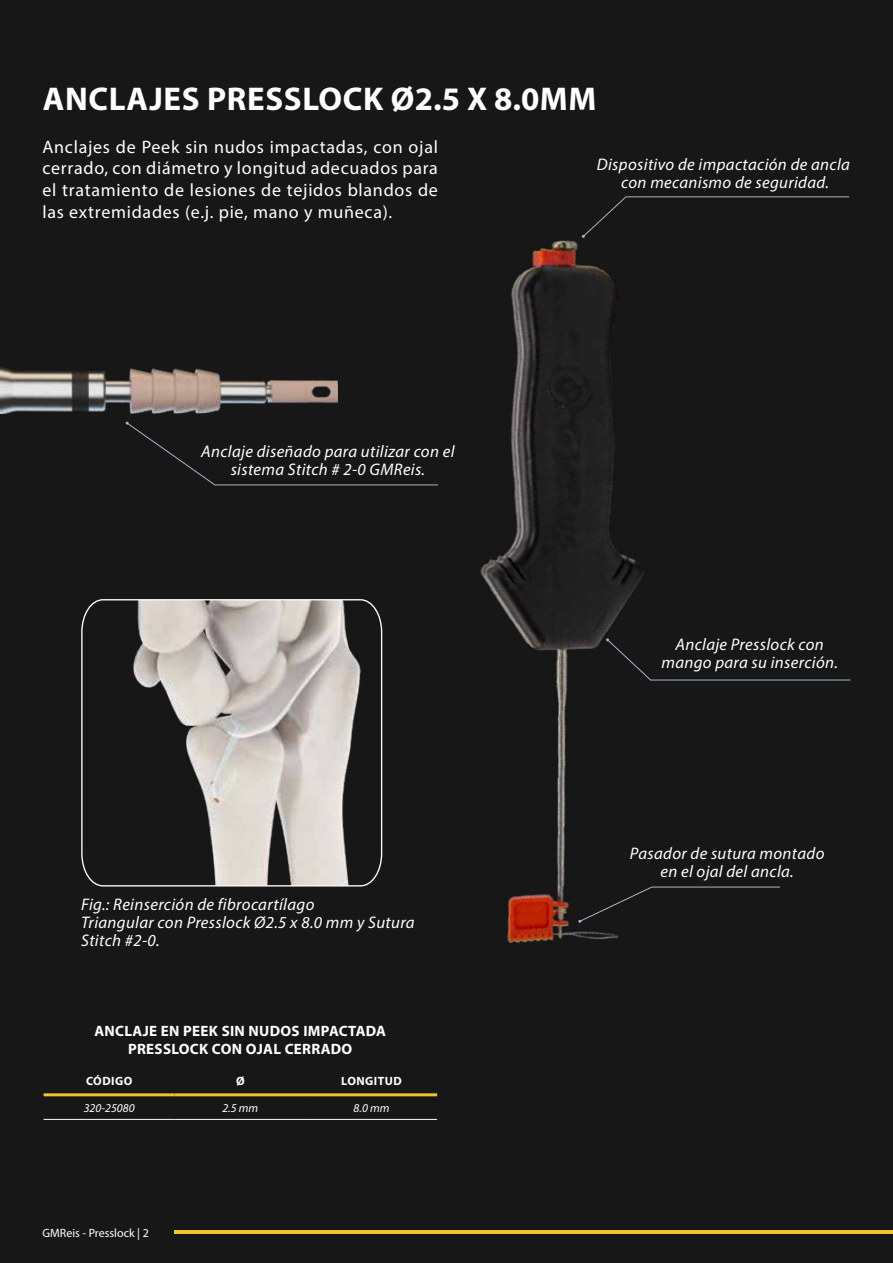
<style>
.page{position:relative;width:893px;height:1263px;background:#171717}
.page>*{position:absolute;margin:0;border:0;box-sizing:border-box;transform-origin:0 0}
.t1{font:700 33px "Myriad Pro";letter-spacing:.02em;color:#fff}
.t2{font:18px/21.6px "Myriad Pro";letter-spacing:.04em;color:#fff;text-align:justify}
.t3{font:italic 16.8px/18px "Myriad Pro";letter-spacing:.02em;color:#fff;text-align:center}
.t4{font:700 15px/17.5px "Myriad Pro";letter-spacing:.02em;color:#fff;text-align:center}
.t5{font:italic 12px "Myriad Pro";color:#fff}
.t6{font:12px "Myriad Pro";color:#fff}
.t7{font:700 12px "Myriad Pro";letter-spacing:.04em;color:#fff}
</style>
<div class="page">
<img style="left:480px;top:236px;width:164px;height:707px">
<svg style="left:81px;top:599px;width:302px;height:288px"></svg>
<svg style="left:578px;top:886px;width:202px;height:37px"></svg>
<svg style="left:606px;top:638px;width:245px;height:43px"></svg>
<svg style="left:582px;top:196px;width:267px;height:42px"></svg>
<svg style="left:126px;top:422px;width:312px;height:64px"></svg>
<img style="left:0;top:367px;width:338px;height:47px">
<hr style="left:44px;top:1119px;width:131px;height:1px;background:#fff">
<hr style="left:175px;top:1119px;width:131px;height:1px;background:#fff">
<hr style="left:306px;top:1119px;width:131px;height:1px;background:#fff">
<hr style="left:44px;top:1093px;width:131px;height:3px;background:#f1c32f">
<hr style="left:175px;top:1093px;width:131px;height:3px;background:#f1c32f">
<hr style="left:306px;top:1093px;width:131px;height:3px;background:#f1c32f">
<hr style="left:174px;top:1231px;width:719px;height:3px;background:#f0c32e">
<h1 class="t1" style="left:43px;top:77px;width:555px">ANCLAJES PRESSLOCK Ø2.5 X 8.0MM</h1>
<p class="t2" style="left:43px;top:136px;width:397px">Anclajes de Peek sin nudos impactadas, con ojal cerrado, con diámetro y longitud adecuados para el tratamiento de lesiones de tejidos blandos de las extremidades (e.j. pie, mano y muñeca).</p>
<p class="t3" style="left:201px;top:442px;width:255px">Anclaje diseñado para utilizar con el sistema Stitch # 2-0 GMReis.</p>
<p class="t3" style="left:81px;top:895px;width:335px;text-align:left">Fig.: Reinserción de fibrocartílago<br>Triangular con Presslock Ø2.5 x 8.0 mm y Sutura<br>Stitch #2-0.</p>
<p class="t4" style="left:94px;top:1022px;width:293px">ANCLAJE EN PEEK SIN NUDOS IMPACTADA<br>PRESSLOCK CON OJAL CERRADO</p>
<p class="t7" style="left:86px;top:1073px;width:48px">CÓDIGO</p>
<p class="t7" style="left:236px;top:1073px;width:10px">Ø</p>
<p class="t7" style="left:341px;top:1073px;width:62px">LONGITUD</p>
<p class="t5" style="left:84px;top:1101px;width:52px">320-25080</p>
<p class="t5" style="left:222px;top:1101px;width:37px">2.5 mm</p>
<p class="t5" style="left:354px;top:1101px;width:37px">8.0 mm</p>
<p class="t6" style="left:43px;top:1225px;width:108px">GMReis - Presslock | 2</p>
<p class="t3" style="left:597px;top:155px;width:255px">Dispositivo de impactación de ancla con mecanismo de seguridad.</p>
<p class="t3" style="left:661px;top:635px;width:178px">Anclaje Presslock con mango para su inserción.</p>
<p class="t3" style="left:630px;top:844px;width:196px">Pasador de sutura montado en el ojal del ancla.</p>
</div>
